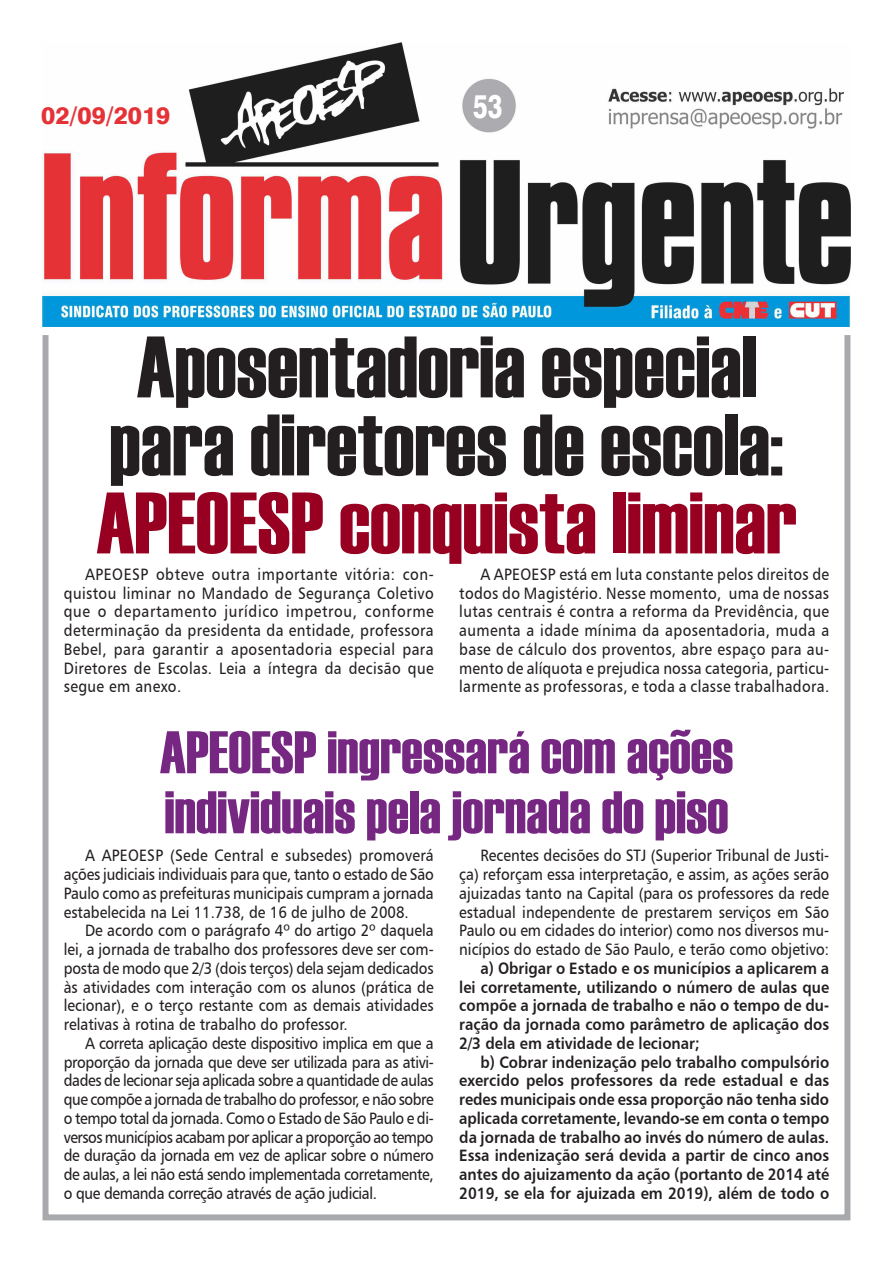
<style>
.page{position:relative;width:893px;height:1263px;background:#fff}
.page>*{position:absolute;margin:0;border:0;box-sizing:border-box;transform-origin:0 0}
.Título{font:87px/78px "Haettenschweiler";color:#231f20;text-align:center}
.Título-2{font:60px/60px "Haettenschweiler";color:#762781}
.t1{font:800 33px "Swiss 721 BT";color:#fff;scale:.75 1}
.Corpo_do_texto{font:800 24px "Swiss 721 BT";color:#e53236}
.Corpo_do_texto-2{font:16.5px/18.8px "Humanist 777 BT Roman B";color:#231f20;text-align:justify;scale:.9 1}
.Corpo_do_texto-3{font:16.5px/18.8px "Humanist 777 BT Bold B";color:#231f20;text-align:justify;scale:.9 1}
.s1{color:#970020}
</style>
<div class="page">
<div style="left:43px;top:332px;width:807px;height:888px;border:6px solid #a8a9ad"></div>
<img style="left:43px;top:42px;width:807px;height:285px">
<p class="Corpo_do_texto" style="left:41px;top:101px;width:131px">02/09/2019</p>
<p class="t1" style="left:473px;top:86px;width:40px">53</p>
<p class="Título" style="left:96px;top:328px;width:702px">Aposentadoria especial para diretores de escola:<br><span class="s1">APEOESP conquista liminar</span></p>
<p class="Corpo_do_texto-2" style="left:64px;top:564px;width:413px;text-indent:21px">APEOESP obteve outra importante vitória: con&shy;quistou liminar no Mandado de Segurança Coletivo que o departamento jurídico impetrou, conforme determinação da presidenta da entidade, professora Bebel, para garantir a aposentadoria especial para Diretores de Escolas. Leia a íntegra da decisão que segue em anexo.</p>
<p class="Corpo_do_texto-2" style="left:459px;top:564px;width:413px;text-indent:21px">A APEOESP está em luta constante pelos direitos de todos do Magistério. Nesse momento, uma de nossas lutas centrais é contra a reforma da Previdência, que aumenta a idade mínima da aposentadoria, muda a base de cálculo dos proventos, abre espaço para au&shy;mento de alíquota e prejudica nossa categoria, particu&shy;larmente as professoras, e toda a classe trabalhadora.</p>
<p class="Título-2" style="left:160px;top:722px;width:575px">APEOESP ingressará com ações individuais pela jornada do piso</p>
<p class="Corpo_do_texto-2" style="left:64px;top:846px;width:413px;text-indent:21px">A APEOESP (Sede Central e subsedes) promoverá ações judiciais individuais para que, tanto o estado de São Paulo como as prefeituras municipais cumpram a jornada estabelecida na Lei 11.738, de 16 de julho de 2008.</p>
<p class="Corpo_do_texto-2" style="left:64px;top:921px;width:413px;text-indent:21px">De acordo com o parágrafo 4º do artigo 2º daquela lei, a jornada de trabalho dos professores deve ser com&shy;posta de modo que 2/3 (dois terços) dela sejam dedicados às atividades com interação com os alunos (prática de lecionar), e o terço restante com as demais atividades relativas à rotina de trabalho do professor.</p>
<p class="Corpo_do_texto-2" style="left:64px;top:1033px;width:413px;text-indent:21px">A correta aplicação deste dispositivo implica em que a proporção da jornada que deve ser utilizada para as ativi&shy;dades de lecionar seja aplicada sobre a quantidade de aulas que compõe a jornada de trabalho do professor, e não sobre o tempo total da jornada. Como o Estado de São Paulo e di&shy;versos municípios acabam por aplicar a proporção ao tempo de duração da jornada em vez de aplicar sobre o número de aulas, a lei não está sendo implementada corretamente, o que demanda correção através de ação judicial.</p>
<p class="Corpo_do_texto-2" style="left:459px;top:846px;width:413px;text-indent:21px">Recentes decisões do STJ (Superior Tribunal de Justi&shy;ça) reforçam essa interpretação, e assim, as ações serão ajuizadas tanto na Capital (para os professores da rede estadual independente de prestarem serviços em São Paulo ou em cidades do interior) como nos diversos mu&shy;nicípios do estado de São Paulo, e terão como objetivo:</p>
<p class="Corpo_do_texto-3" style="left:459px;top:958px;width:413px;text-indent:21px">a) Obrigar o Estado e os municípios a aplicarem a lei corretamente, utilizando o número de aulas que compõe a jornada de trabalho e não o tempo de du&shy;ração da jornada como parâmetro de aplicação dos 2/3 dela em atividade de lecionar;</p>
<p class="Corpo_do_texto-3" style="left:459px;top:1052px;width:413px;text-indent:21px">b) Cobrar indenização pelo trabalho compulsório exercido pelos professores da rede estadual e das redes municipais onde essa proporção não tenha sido aplicada corretamente, levando-se em conta o tempo da jornada de trabalho ao invés do número de aulas.<br>Essa indenização será devida a partir de cinco anos antes do ajuizamento da ação (portanto de 2014 até 2019, se ela for ajuizada em 2019), além de todo o</p>
</div>
